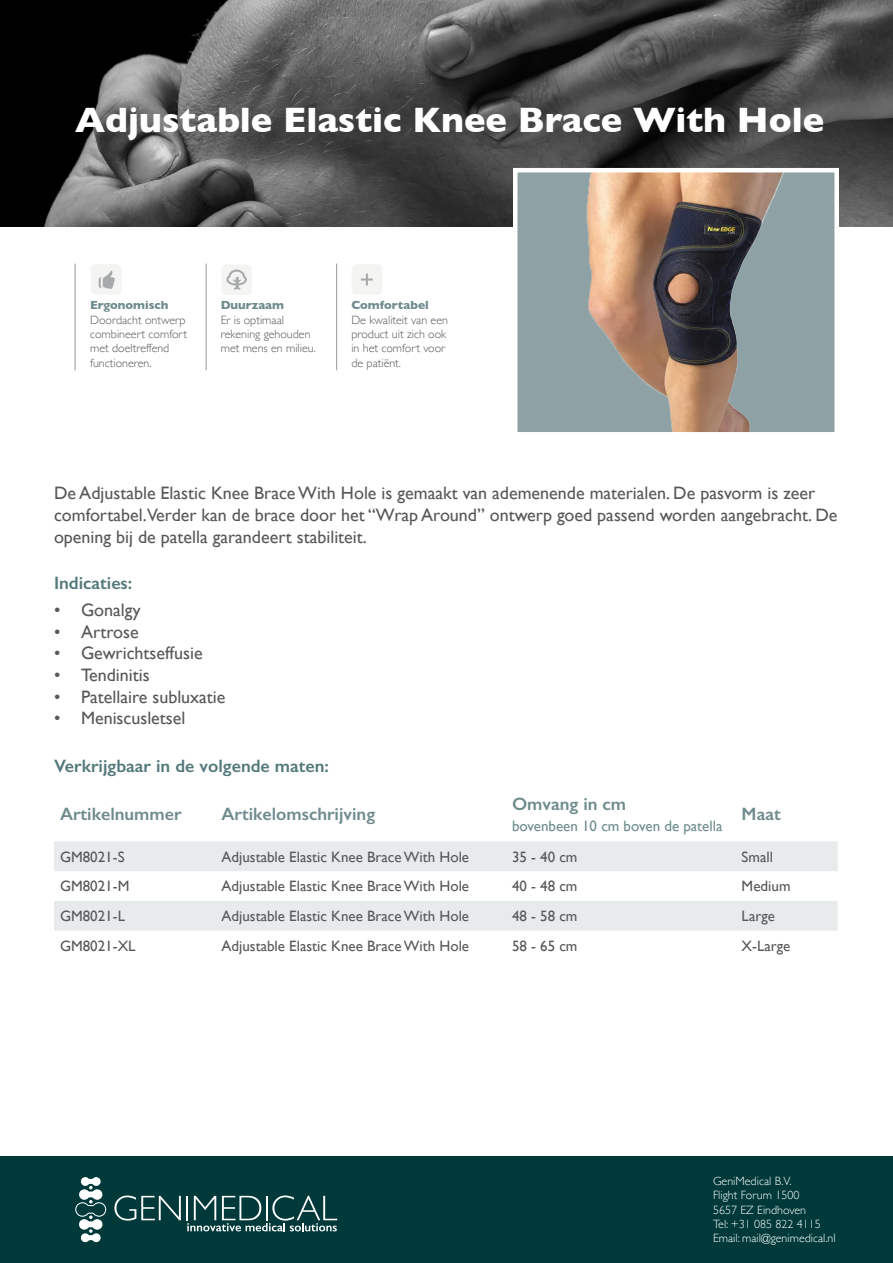
<style>
.page{position:relative;width:893px;height:1263px;background:#fff}
.page>*{position:absolute;margin:0;border:0;box-sizing:border-box;transform-origin:0 0}
.t1{font:700 36px "Gill Sans";color:#fff}
.t2{font:18px/21.6px "Gill Sans";color:#57585a}
.t3{font:600 18px "Gill Sans";color:#6f8b8e}
.t4{font:600 18px "Gill Sans";color:#54797b}
.t5{font:15px "Gill Sans";color:#57585a}
.t6{font:15px "Gill Sans";color:#6f8b8e}
.t7{font:300 12px/14.4px "Gill Sans";color:#57585a}
.t8{font:300 12px "Gill Sans";color:#fff}
.t9{font:700 12px "Gill Sans";color:#6f8b8e}
</style>
<div class="page">
<div style="left:0;top:1156px;width:893px;height:107px;background:#003939"></div>
<img style="left:0;top:0;width:893px;height:226px">
<img style="left:91px;top:265px;width:30px;height:29px">
<img style="left:222px;top:265px;width:30px;height:30px">
<img style="left:352px;top:264px;width:30px;height:30px">
<hr style="left:75px;top:264px;width:1px;height:106px;background:#939598">
<hr style="left:206px;top:264px;width:1px;height:106px;background:#939598">
<hr style="left:336px;top:264px;width:1px;height:106px;background:#939598">
<div style="left:515px;top:170px;width:322px;height:264px;background:#8ea1a4"></div>
<img style="left:586px;top:173px;width:198px;height:258px">
<div style="left:513px;top:168px;width:326px;height:268px;border:4px solid #fff"></div>
<svg style="left:75px;top:1177px;width:31px;height:65px"></svg>
<svg style="left:114px;top:1195px;width:67px;height:25px"></svg>
<hr style="left:186px;top:1196px;width:2px;height:24px;background:#fff">
<svg style="left:187px;top:1195px;width:150px;height:36px"></svg>
<svg style="left:54px;top:841px;width:784px;height:90px;fill:#e8ebeb"></svg>
<p class="t1" style="left:75px;top:91px;width:750px">Adjustable Elastic Knee Brace With Hole</p>
<p class="t9" style="left:90px;top:295px;width:80px">Ergonomisch</p>
<p class="t7" style="left:90px;top:312px;width:99px">Doordacht ontwerp combineert comfort</p>
<p class="t7" style="left:90px;top:341px;width:81px">met doeltreffend functioneren.</p>
<p class="t9" style="left:221px;top:295px;width:65px">Duurzaam</p>
<p class="t7" style="left:221px;top:312px;width:97px">Er is optimaal rekening gehouden met mens en milieu.</p>
<p class="t9" style="left:351px;top:295px;width:79px">Comfortabel</p>
<p class="t7" style="left:351px;top:312px;width:98px">De kwaliteit van een product uit zich ook</p>
<p class="t7" style="left:351px;top:341px;width:95px">in het comfort voor</p>
<p class="t7" style="left:351px;top:355px;width:51px">de patiënt.</p>
<p class="t2" style="left:54px;top:482px;width:785px">De Adjustable Elastic Knee Brace With Hole is gemaakt van ademenende materialen. De pasvorm is zeer comfortabel.Verder kan de brace door het “Wrap Around” ontwerp goed passend worden aangebracht. De opening bij de patella garandeert stabiliteit.</p>
<p class="t4" style="left:54px;top:572px;width:80px">Indicaties:</p>
<p class="t2" style="left:54px;top:599px;width:88px">• Gonalgy</p>
<p class="t2" style="left:54px;top:621px;width:86px">• Artrose</p>
<p class="t2" style="left:54px;top:642px;width:150px">• Gewrichtseffusie</p>
<p class="t2" style="left:54px;top:664px;width:97px">• Tendinitis</p>
<p class="t2" style="left:54px;top:685px;width:173px">• Patellaire subluxatie</p>
<p class="t2" style="left:54px;top:707px;width:133px">• Meniscusletsel</p>
<p class="t4" style="left:54px;top:755px;width:276px">Verkrijgbaar in de volgende maten:</p>
<p class="t3" style="left:60px;top:803px;width:123px">Artikelnummer</p>
<p class="t3" style="left:221px;top:803px;width:155px">Artikelomschrijving</p>
<p class="t3" style="left:512px;top:792px;width:116px">Omvang in cm</p>
<p class="t6" style="left:512px;top:817px;width:212px">bovenbeen 10 cm boven de patella</p>
<p class="t3" style="left:742px;top:803px;width:41px">Maat</p>
<p class="t5" style="left:60px;top:848px;width:66px">GM8021-S</p>
<p class="t5" style="left:221px;top:848px;width:249px">Adjustable Elastic Knee Brace With Hole</p>
<p class="t5" style="left:512px;top:848px;width:67px">35 - 40 cm</p>
<p class="t5" style="left:742px;top:848px;width:33px">Small</p>
<p class="t5" style="left:60px;top:877px;width:71px">GM8021-M</p>
<p class="t5" style="left:221px;top:877px;width:249px">Adjustable Elastic Knee Brace With Hole</p>
<p class="t5" style="left:512px;top:877px;width:67px">40 - 48 cm</p>
<p class="t5" style="left:742px;top:877px;width:50px">Medium</p>
<p class="t5" style="left:60px;top:907px;width:67px">GM8021-L</p>
<p class="t5" style="left:221px;top:907px;width:249px">Adjustable Elastic Knee Brace With Hole</p>
<p class="t5" style="left:512px;top:907px;width:67px">48 - 58 cm</p>
<p class="t5" style="left:742px;top:907px;width:35px">Large</p>
<p class="t5" style="left:60px;top:937px;width:77px">GM8021-XL</p>
<p class="t5" style="left:221px;top:937px;width:249px">Adjustable Elastic Knee Brace With Hole</p>
<p class="t5" style="left:512px;top:937px;width:67px">58 - 65 cm</p>
<p class="t5" style="left:742px;top:937px;width:50px">X-Large</p>
<p class="t8" style="left:713px;top:1171px;width:80px">GeniMedical B.V.</p>
<p class="t8" style="left:713px;top:1186px;width:88px">Flight Forum 1500</p>
<p class="t8" style="left:713px;top:1200px;width:95px">5657 EZ Eindhoven</p>
<p class="t8" style="left:713px;top:1214px;width:109px">Tel: +31 085 822 4115</p>
<p class="t8" style="left:713px;top:1229px;width:124px">Email: mail@genimedical.nl</p>
</div>
